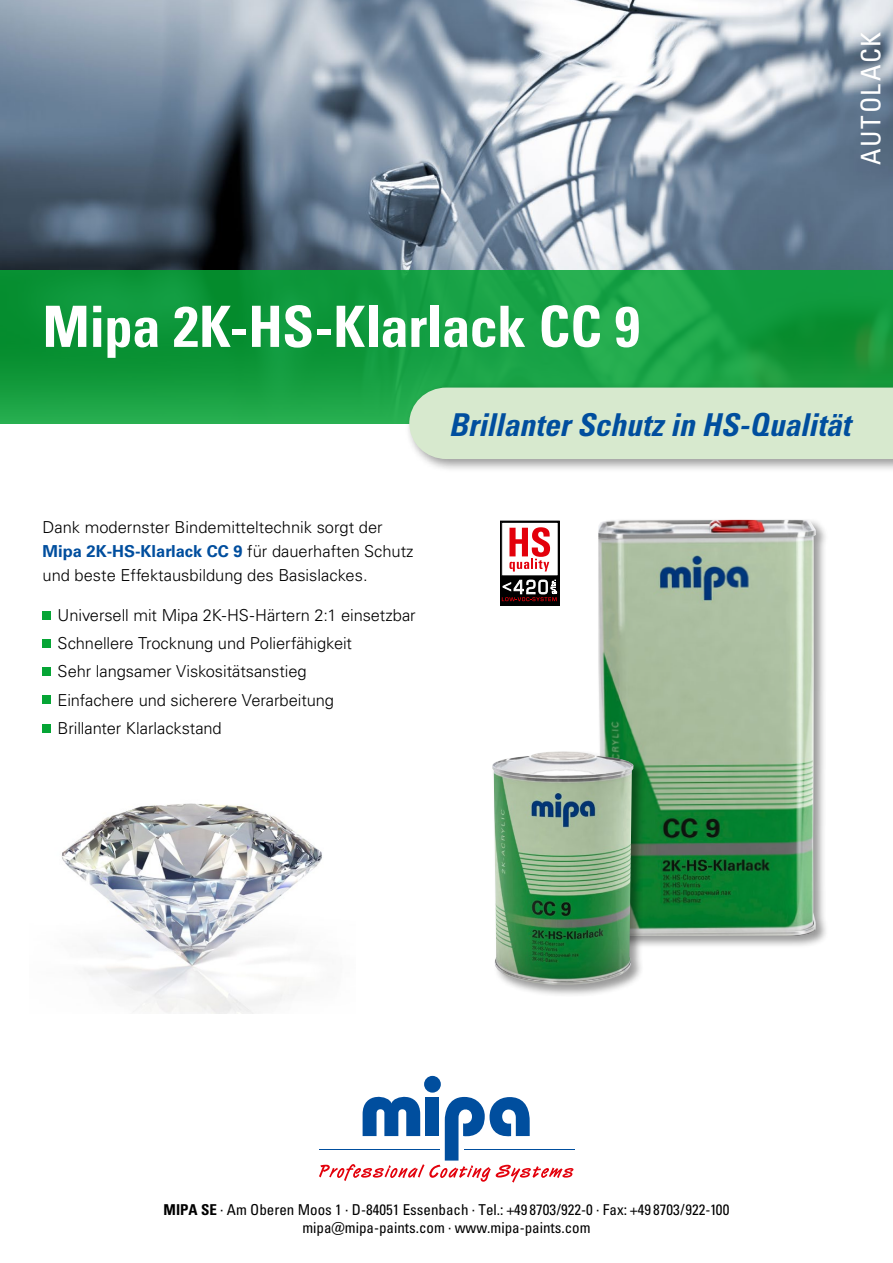
<style>
.page{position:relative;width:893px;height:1263px;background:#fff}
.page>*{position:absolute;margin:0;border:0;box-sizing:border-box;transform-origin:0 0}
.t1{font:57px "Univers LTCYR 67 Bold Cond";letter-spacing:-.01em;color:#fff}
.t2{font:31.5px "Univers LTCYR 67 Bold Cond Obl";letter-spacing:-.005em;color:#004e9e}
.t3{font:condensed 27px "Univers LTCYR 57";letter-spacing:.05em;color:#fff}
.t4{font:300 16.5px/28.2px "Univers LT Pro 45";letter-spacing:-.005em;color:#000}
.t5{font:700 16.5px "Univers LT Pro 65";color:#004e9e}
.t6{font:condensed 15px/18px "Univers LTCYR 57";color:#000;text-align:center}
.s1{font-family:"Univers LT Pro 45";font-weight:300;color:#000}
.s2{font-family:"Univers LTCYR 67 Bold Cond";font-stretch:normal}
</style>
<div class="page">
<img style="left:0;top:0;width:893px;height:270px">
<svg style="left:0;top:270px;width:893px;height:154px;background:#149d3f"></svg>
<div style="left:405px;top:383px;width:488px;height:90px;background:#000;opacity:.4"></div>
<div style="left:409px;top:388px;width:484px;height:71px;background:#d7e9ce"></div>
<hr style="left:464px;top:1149px;width:110px;height:1px;background:#004e9e">
<div style="left:424px;top:1076px;width:17px;height:16px;background:#004e9e;border-radius:50%"></div>
<svg style="left:319px;top:1091px;width:254px;height:91px"></svg>
<div style="left:43px;top:611px;width:8px;height:8px;background:#05a535"></div>
<div style="left:43px;top:639px;width:8px;height:8px;background:#05a535"></div>
<div style="left:43px;top:667px;width:8px;height:9px;background:#05a535"></div>
<div style="left:43px;top:696px;width:8px;height:8px;background:#05a535"></div>
<div style="left:43px;top:724px;width:8px;height:8px;background:#05a535"></div>
<img style="left:62px;top:803px;width:260px;height:210px">
<div style="left:500px;top:521px;width:59px;height:84px;background:#000"></div>
<div style="left:502px;top:522px;width:56px;height:54px;background:#fff"></div>
<div style="left:501px;top:522px;width:57px;height:54px;border:1px solid #000"></div>
<svg style="left:509px;top:527px;width:41px;height:44px"></svg>
<svg style="left:502px;top:579px;width:55px;height:22px"></svg>
<div style="left:596px;top:518px;width:233px;height:431px;background:#000;opacity:.4"></div>
<img style="left:598px;top:519px;width:218px;height:417px">
<div style="left:490px;top:749px;width:156px;height:249px;background:#000;opacity:.4"></div>
<img style="left:492px;top:751px;width:142px;height:234px">
<h1 class="t1" style="left:43px;top:292px;width:599px">Mipa 2K-HS-Klarlack CC 9</h1>
<h3 class="t3" style="left:854px;top:165px;width:134px;rotate:-90deg">AUTOLACK</h3>
<p class="t4" style="left:43px;top:513px;width:342px">Dank modernster Bindemitteltechnik sorgt der</p>
<p class="t5" style="left:43px;top:541px;width:372px">Mipa 2K-HS-Klarlack CC 9 <span class="s1">für dauerhaften Schutz</span></p>
<p class="t4" style="left:43px;top:561px;width:327px">und beste Effektausbildung des Basislackes.</p>
<p class="t4" style="left:58px;top:601px;width:360px">Universell mit Mipa 2K-HS-Härtern 2:1 einsetzbar Schnellere Trocknung und Polierfähigkeit<br>Sehr langsamer Viskositätsanstieg<br>Einfachere und sicherere Verarbeitung<br>Brillanter Klarlackstand</p>
<h2 class="t2" style="left:449px;top:405px;width:403px">Brillanter Schutz in HS-Qualität</h2>
<p class="t6" style="left:164px;top:1200px;width:567px"><span class="s2">MIPA SE</span> · Am Oberen Moos 1 · D-84051 Essenbach · Tel.: +49 8703/922-0 · Fax: +49 8703/922-100 mipa@mipa-paints.com · www.mipa-paints.com</p>
</div>
